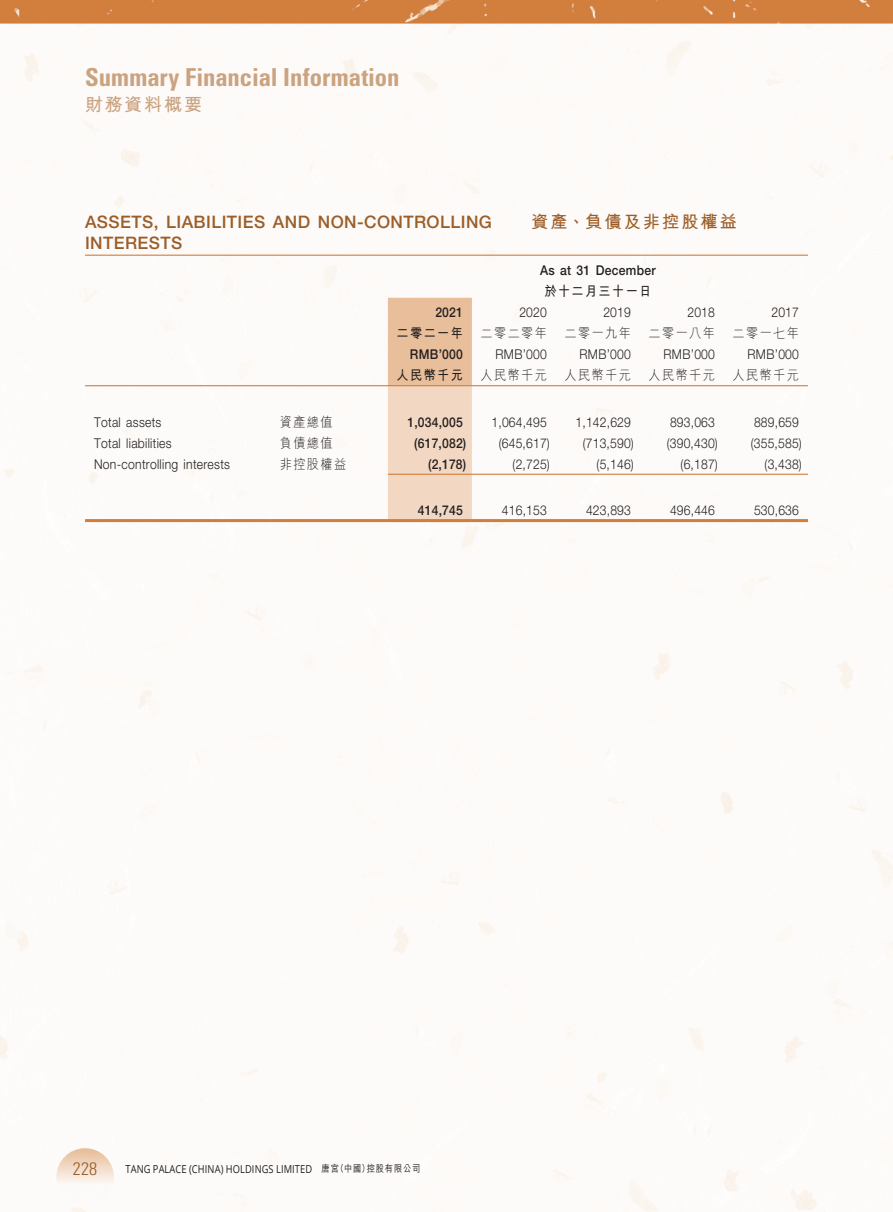
<style>
.page{position:relative;width:893px;height:1212px;background:#fff}
.page>*{position:absolute;margin:0;border:0;box-sizing:border-box;transform-origin:0 0}
.t1{font:700 condensed 24.75px "Univers LT Std";color:#caa381}
.t2{font:700 18px "M Hei HK";letter-spacing:.095em;color:#caa381}
.t3{font:300 condensed 18px "Univers LT Std";color:#9c5e29}
._03_H1{font:500 17.25px "Helvetica Neue LT Std";letter-spacing:.025em;color:#9c5e29}
._03_H1-2{font:700 17.25px "M Hei HK";letter-spacing:.115em;color:#9c5e29}
._11_P0{font:300 13.5px "Helvetica Neue LT Std";letter-spacing:.015em;color:#231f20;scale:.9 1}
._11_P0-2{font:500 13.5px "Helvetica Neue LT Std";letter-spacing:.015em;color:#231f20;scale:.9 1}
._15_Table_Stub{font:300 13.5px "Helvetica Neue LT Std";letter-spacing:.025em;color:#231f20;scale:.9 1}
._11_P0-3{font:300 13.5px "M Hei HK";letter-spacing:.115em;color:#231f20;scale:.9 1}
._11_P0-4{font:700 13.5px "M Hei HK";letter-spacing:.115em;color:#231f20;scale:.9 1}
._15_Table_Stub-2{font:300 13.5px "M Hei HK";letter-spacing:.115em;color:#231f20;scale:.9 1}
.t4{font:10.95px "Open Sans";letter-spacing:.01em;color:#231f20;scale:.85 1}
.s1{font-family:"M Hei HK";font-weight:500;font-size:9.75px}
</style>
<div class="page">
<img style="left:0;top:0;width:893px;height:1212px">
<svg style="left:56px;top:1148px;width:58px;height:58px"></svg>
<svg style="left:388px;top:298px;width:84px;height:221px;background:#eecdb1"></svg>
<hr style="left:85px;top:255px;width:186px;height:1px;background:#d17e3d">
<hr style="left:271px;top:255px;width:117px;height:1px;background:#d17e3d">
<hr style="left:388px;top:255px;width:420px;height:1px;background:#d17e3d">
<hr style="left:85px;top:385px;width:186px;height:1px;background:#d17e3d">
<hr style="left:271px;top:385px;width:117px;height:1px;background:#d17e3d">
<hr style="left:388px;top:385px;width:84px;height:1px;background:#d17e3d">
<hr style="left:472px;top:385px;width:84px;height:1px;background:#d17e3d">
<hr style="left:556px;top:385px;width:84px;height:1px;background:#d17e3d">
<hr style="left:640px;top:385px;width:84px;height:1px;background:#d17e3d">
<hr style="left:724px;top:385px;width:84px;height:1px;background:#d17e3d">
<hr style="left:388px;top:474px;width:84px;height:1px;background:#d17e3d">
<hr style="left:472px;top:474px;width:84px;height:1px;background:#d17e3d">
<hr style="left:556px;top:474px;width:84px;height:1px;background:#d17e3d">
<hr style="left:640px;top:474px;width:84px;height:1px;background:#d17e3d">
<hr style="left:724px;top:474px;width:84px;height:1px;background:#d17e3d">
<hr style="left:85px;top:519px;width:186px;height:3px;background:#d17e3d">
<hr style="left:271px;top:519px;width:117px;height:3px;background:#d17e3d">
<hr style="left:388px;top:519px;width:84px;height:3px;background:#d17e3d">
<hr style="left:472px;top:519px;width:84px;height:3px;background:#d17e3d">
<hr style="left:556px;top:519px;width:84px;height:3px;background:#d17e3d">
<hr style="left:640px;top:519px;width:84px;height:3px;background:#d17e3d">
<hr style="left:724px;top:519px;width:84px;height:3px;background:#d17e3d">
<h1 class="t1" style="left:85px;top:62px;width:316px">Summary Financial Information</h1>
<h2 class="t2" style="left:85px;top:91px;width:119px">財務資料概要</h2>
<p class="_03_H1" style="left:85px;top:212px;width:408px">ASSETS, LIABILITIES AND NON-CONTROLLING</p>
<p class="_03_H1-2" style="left:531px;top:209px;width:207px">資產、負債及非控股權益</p>
<p class="_03_H1" style="left:85px;top:233px;width:99px">INTERESTS</p>
<p class="_11_P0-2" style="left:540px;top:262px;width:130px">As at 31 December</p>
<p class="_11_P0-4" style="left:544px;top:281px;width:120px">於十二月三十一日</p>
<p class="_11_P0-2" style="left:435px;top:304px;width:32px">2021</p>
<p class="_11_P0" style="left:519px;top:304px;width:32px">2020</p>
<p class="_11_P0" style="left:603px;top:304px;width:32px">2019</p>
<p class="_11_P0" style="left:687px;top:304px;width:32px">2018</p>
<p class="_11_P0" style="left:771px;top:304px;width:32px">2017</p>
<p class="_11_P0-4" style="left:397px;top:323px;width:75px">二零二一年</p>
<p class="_11_P0-3" style="left:481px;top:324px;width:75px">二零二零年</p>
<p class="_11_P0-3" style="left:565px;top:324px;width:75px">二零一九年</p>
<p class="_11_P0-3" style="left:649px;top:324px;width:75px">二零一八年</p>
<p class="_11_P0-3" style="left:733px;top:324px;width:75px">二零一七年</p>
<p class="_11_P0-2" style="left:410px;top:346px;width:60px">RMB’000</p>
<p class="_11_P0" style="left:496px;top:346px;width:59px">RMB’000</p>
<p class="_11_P0" style="left:580px;top:346px;width:59px">RMB’000</p>
<p class="_11_P0" style="left:664px;top:346px;width:59px">RMB’000</p>
<p class="_11_P0" style="left:748px;top:346px;width:59px">RMB’000</p>
<p class="_11_P0-4" style="left:397px;top:365px;width:75px">人民幣千元</p>
<p class="_11_P0-3" style="left:481px;top:366px;width:75px">人民幣千元</p>
<p class="_11_P0-3" style="left:565px;top:366px;width:75px">人民幣千元</p>
<p class="_11_P0-3" style="left:649px;top:366px;width:75px">人民幣千元</p>
<p class="_11_P0-3" style="left:733px;top:366px;width:75px">人民幣千元</p>
<p class="_15_Table_Stub" style="left:94px;top:413px;width:76px">Total assets</p>
<p class="_15_Table_Stub-2" style="left:280px;top:412px;width:60px">資產總值</p>
<p class="_11_P0-2" style="left:407px;top:414px;width:63px">1,034,005</p>
<p class="_11_P0" style="left:491px;top:413px;width:63px">1,064,495</p>
<p class="_11_P0" style="left:575px;top:413px;width:63px">1,142,629</p>
<p class="_11_P0" style="left:670px;top:413px;width:51px">893,063</p>
<p class="_11_P0" style="left:754px;top:413px;width:51px">889,659</p>
<p class="_15_Table_Stub" style="left:94px;top:434px;width:88px">Total liabilities</p>
<p class="_15_Table_Stub-2" style="left:280px;top:433px;width:60px">負債總值</p>
<p class="_11_P0-2" style="left:414px;top:435px;width:59px">(617,082)</p>
<p class="_11_P0" style="left:499px;top:434px;width:58px">(645,617)</p>
<p class="_11_P0" style="left:583px;top:434px;width:58px">(713,590)</p>
<p class="_11_P0" style="left:667px;top:434px;width:58px">(390,430)</p>
<p class="_11_P0" style="left:751px;top:434px;width:58px">(355,585)</p>
<p class="_15_Table_Stub" style="left:94px;top:455px;width:153px">Non-controlling interests</p>
<p class="_15_Table_Stub-2" style="left:280px;top:454px;width:75px">非控股權益</p>
<p class="_11_P0-2" style="left:428px;top:456px;width:44px">(2,178)</p>
<p class="_11_P0" style="left:513px;top:455px;width:43px">(2,725)</p>
<p class="_11_P0" style="left:597px;top:455px;width:43px">(5,146)</p>
<p class="_11_P0" style="left:681px;top:455px;width:43px">(6,187)</p>
<p class="_11_P0" style="left:765px;top:455px;width:43px">(3,438)</p>
<p class="_11_P0-2" style="left:418px;top:502px;width:51px">414,745</p>
<p class="_11_P0" style="left:502px;top:502px;width:51px">416,153</p>
<p class="_11_P0" style="left:586px;top:502px;width:51px">423,893</p>
<p class="_11_P0" style="left:670px;top:502px;width:51px">496,446</p>
<p class="_11_P0" style="left:754px;top:502px;width:51px">530,636</p>
<h2 class="t3" style="left:73px;top:1157px;width:26px">228</h2>
<p class="t4" style="left:125px;top:1161px;width:349px">TANG PALACE (CHINA) HOLDINGS LIMITED <span class="s1">唐宮（中國）控股有限公司</span></p>
</div>
